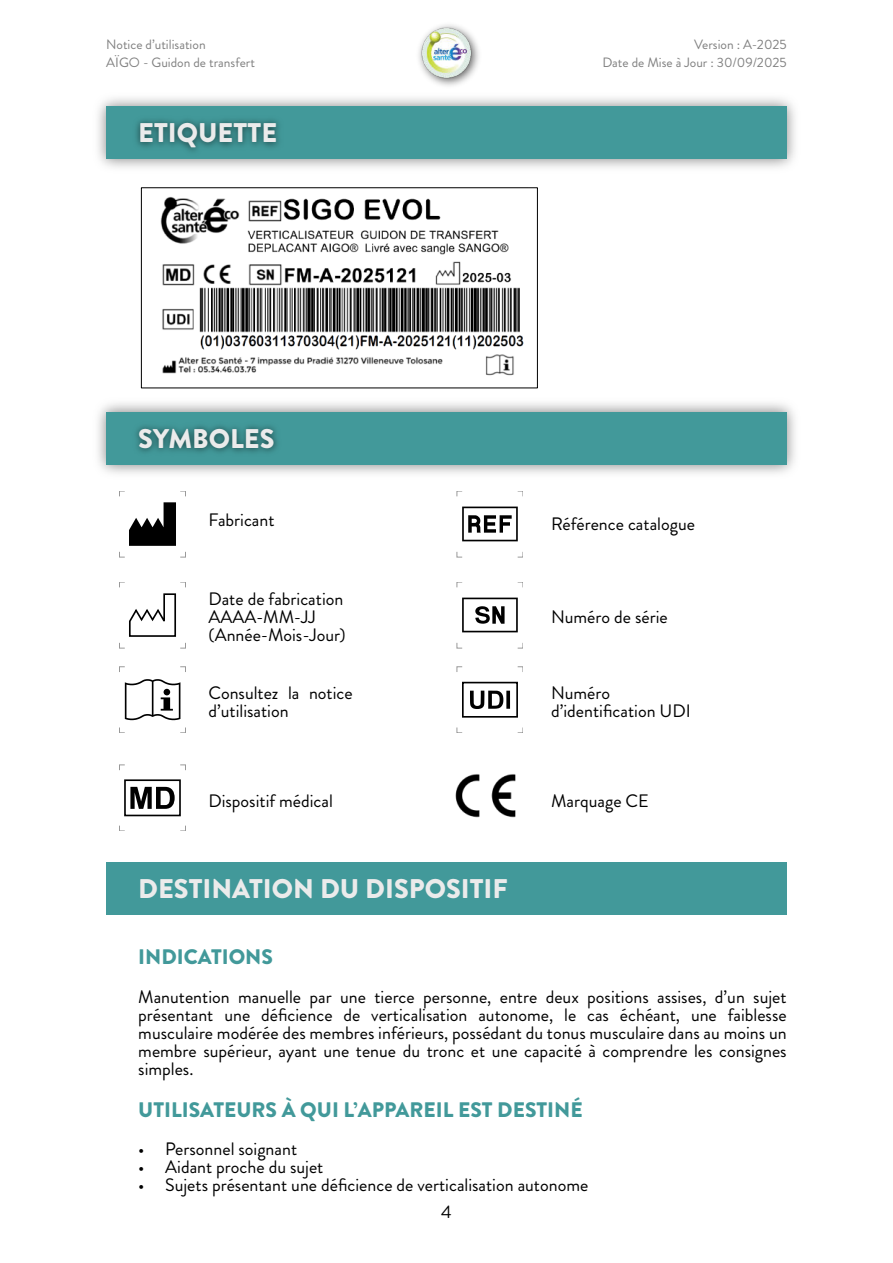
<style>
.page{position:relative;width:893px;height:1263px;background:#fff}
.page>*{position:absolute;margin:0;border:0;box-sizing:border-box;transform-origin:0 0}
.t1{font:900 27px "Brandon Grotesque";color:#ebebeb}
.t2{font:900 21px "Brandon Grotesque";color:#42999a}
.t3{font:18px/18px "Brandon Grotesque";color:#000}
.t4{font:13.5px/18px "Brandon Grotesque";color:#808080;text-align:right}
</style>
<div class="page">
<img style="left:418px;top:24px;width:61px;height:62px">
<div style="left:106px;top:412px;width:681px;height:53px;background:#42999a"></div>
<div style="left:106px;top:106px;width:681px;height:53px;background:#42999a"></div>
<svg style="left:470px;top:690px;width:40px;height:19px"></svg>
<div style="left:462px;top:682px;width:56px;height:36px;border:2px solid #000"></div>
<svg style="left:125px;top:679px;width:55px;height:41px"></svg>
<svg style="left:462px;top:507px;width:56px;height:34px"></svg>
<svg style="left:119px;top:582px;width:67px;height:66px"></svg>
<svg style="left:462px;top:598px;width:56px;height:34px"></svg>
<svg style="left:119px;top:491px;width:67px;height:66px"></svg>
<div style="left:124px;top:779px;width:57px;height:37px;border:2px solid #000"></div>
<svg style="left:130px;top:787px;width:45px;height:22px"></svg>
<img style="left:455px;top:774px;width:61px;height:44px">
<img style="left:160px;top:196px;width:364px;height:180px">
<div style="left:141px;top:188px;width:397px;height:200px;border:1px solid #000"></div>
<div style="left:106px;top:862px;width:681px;height:53px;background:#42999a"></div>
<p class="t4" style="left:106px;top:36px;width:150px;text-align:left">Notice d’utilisation<br>AÏGO - Guidon de transfert</p>
<h1 class="t1" style="left:138px;top:117px;width:140px">ETIQUETTE</h1>
<p class="t4" style="left:602px;top:36px;width:186px">Version : A-2025<br>Date de Mise à Jour : 30/09/2025</p>
<h1 class="t1" style="left:138px;top:422px;width:138px">SYMBOLES</h1>
<p class="t3" style="left:209px;top:512px;width:68px">Fabricant</p>
<p class="t3" style="left:209px;top:591px;width:139px">Date de fabrication<br>AAAA-MM-JJ (Année-Mois-Jour)</p>
<p class="t3" style="left:209px;top:684px;width:146px">Consultez la notice d’utilisation</p>
<p class="t3" style="left:209px;top:792px;width:126px">Dispositif médical</p>
<h1 class="t1" style="left:138px;top:873px;width:371px">DESTINATION DU DISPOSITIF</h1>
<p class="t3" style="left:551px;top:515px;width:145px">Référence catalogue</p>
<p class="t3" style="left:551px;top:609px;width:118px">Numéro de série</p>
<p class="t3" style="left:551px;top:684px;width:141px">Numéro d’identification UDI</p>
<p class="t3" style="left:551px;top:792px;width:99px">Marquage CE</p>
<p class="t2" style="left:138px;top:944px;width:136px">INDICATIONS</p>
<p class="t3" style="left:138px;top:988px;width:650px;text-align:justify">Manutention manuelle par une tierce personne, entre deux positions assises, d’un sujet présentant une déficience de verticalisation autonome, le cas échéant, une faiblesse musculaire modérée des membres inférieurs, possédant du tonus musculaire dans au moins un membre supérieur, ayant une tenue du tronc et une capacité à comprendre les consignes simples.</p>
<p class="t2" style="left:138px;top:1097px;width:446px">UTILISATEURS À QUI L’APPAREIL EST DESTINÉ</p>
<p class="t3" style="left:138px;top:1141px;width:160px">• Personnel soignant</p>
<p class="t3" style="left:138px;top:1159px;width:187px">• Aidant proche du sujet</p>
<p class="t3" style="left:138px;top:1177px;width:452px">• Sujets présentant une déficience de verticalisation autonome</p>
<p class="t3" style="left:441px;top:1203px;width:12px">4</p>
</div>
